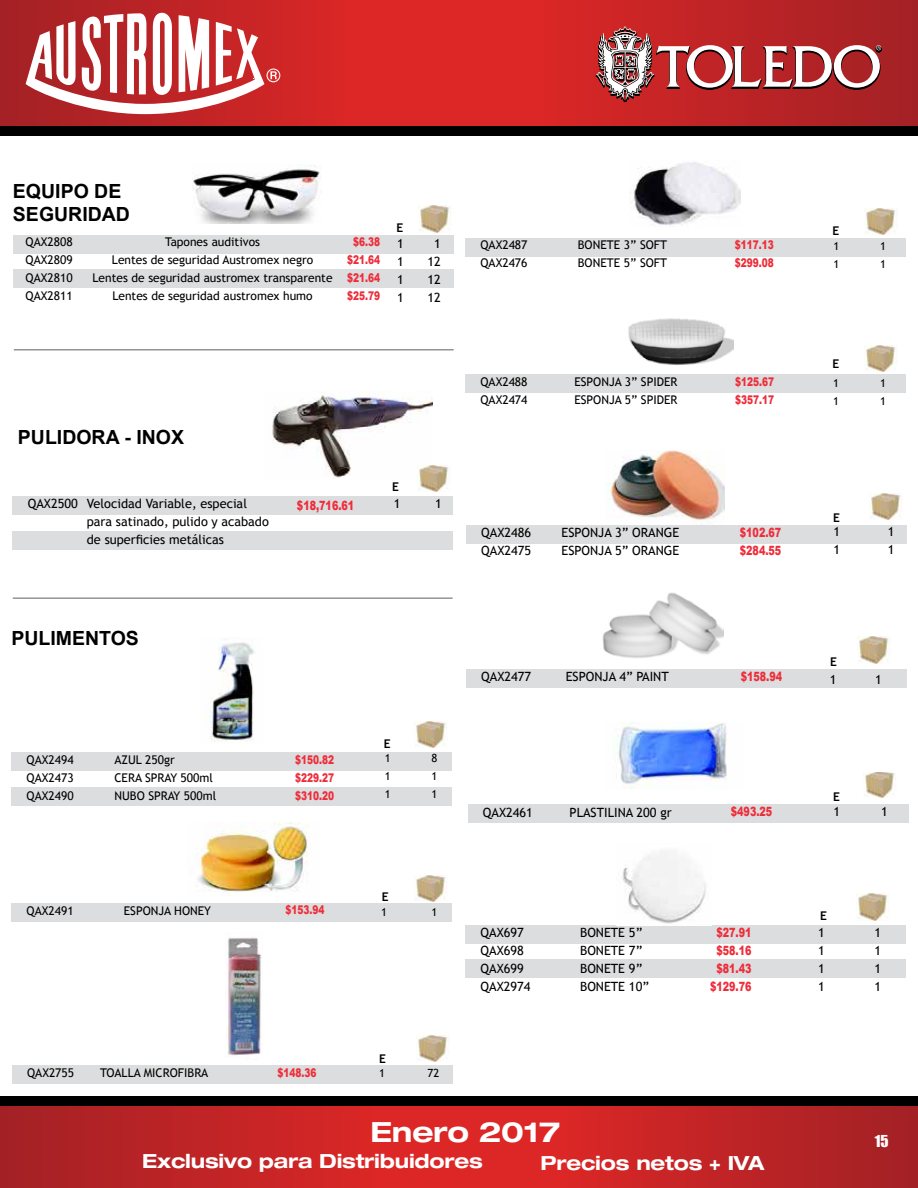
<style>
.page{position:relative;width:918px;height:1188px;background:#fff}
.page>*{position:absolute;margin:0;border:0;box-sizing:border-box;transform-origin:0 0}
.t1{font:700 expanded 27.9px "Helvetica Neue";letter-spacing:-.01em;color:#fff}
.t2{font:700 expanded 19.5px "Helvetica Neue";letter-spacing:-.01em;color:#fff}
.t3{font:700 19.5px/23.4px "Arial";color:#000}
.t4{font:15.15px "Impact";color:#fff}
.t5{font:12.75px/18px "Trebuchet MS";color:#000}
.t6{font:900 12.75px/18px "Arial";color:#ee2d3a;scale:.75 1}
.t7{font:12px/18px "Trebuchet MS";color:#000}
.t8{font:900 12px/18px "Arial";color:#ee2d3a;scale:.75 1}
.t9{font:700 12px "Trebuchet MS";color:#000}
.t10{font:11.25px/18px "Trebuchet MS";color:#000}
</style>
<div class="page">
<svg style="left:0;top:0;width:918px;height:127px;background:#c82425"></svg>
<svg style="left:0;top:1105px;width:918px;height:83px;background:#c12425"></svg>
<svg style="left:595px;top:27px;width:287px;height:75px"></svg>
<div style="left:0;top:127px;width:918px;height:9px;background:#000"></div>
<div style="left:0;top:1096px;width:918px;height:9px;background:#000"></div>
<svg style="left:267px;top:69px;width:13px;height:13px"></svg>
<svg style="left:268px;top:70px;width:11px;height:11px"></svg>
<svg style="left:270px;top:71px;width:7px;height:8px"></svg>
<svg style="left:26px;top:12px;width:238px;height:102px"></svg>
<hr style="left:13px;top:597px;width:440px;height:2px;background:#939598">
<div style="left:11px;top:753px;width:441px;height:18px;background:#dcddde"></div>
<div style="left:465px;top:238px;width:441px;height:18px;background:#dcddde"></div>
<div style="left:465px;top:375px;width:441px;height:18px;background:#dcddde"></div>
<div style="left:11px;top:903px;width:441px;height:19px;background:#dcddde"></div>
<div style="left:12px;top:1066px;width:441px;height:18px;background:#dcddde"></div>
<div style="left:11px;top:787px;width:441px;height:18px;background:#dcddde"></div>
<img style="left:225px;top:937px;width:37px;height:119px">
<img style="left:630px;top:162px;width:111px;height:63px">
<img style="left:628px;top:318px;width:106px;height:47px">
<img style="left:210px;top:638px;width:44px;height:104px">
<img style="left:187px;top:822px;width:121px;height:70px">
<img style="left:415px;top:875px;width:32px;height:27px">
<img style="left:417px;top:1035px;width:32px;height:26px">
<img style="left:864px;top:208px;width:33px;height:27px">
<img style="left:864px;top:345px;width:33px;height:27px">
<img style="left:415px;top:721px;width:32px;height:27px">
<img style="left:608px;top:450px;width:116px;height:73px">
<div style="left:466px;top:525px;width:441px;height:18px;background:#dcddde"></div>
<img style="left:870px;top:493px;width:32px;height:27px">
<div style="left:466px;top:670px;width:441px;height:18px;background:#dcddde"></div>
<img style="left:602px;top:592px;width:121px;height:66px">
<img style="left:857px;top:637px;width:33px;height:26px">
<div style="left:465px;top:925px;width:441px;height:18px;background:#dcddde"></div>
<div style="left:468px;top:805px;width:440px;height:18px;background:#dcddde"></div>
<div style="left:465px;top:960px;width:441px;height:18px;background:#dcddde"></div>
<img style="left:622px;top:851px;width:84px;height:73px">
<img style="left:616px;top:722px;width:111px;height:67px">
<img style="left:863px;top:773px;width:33px;height:25px">
<img style="left:857px;top:894px;width:32px;height:26px">
<div style="left:13px;top:497px;width:440px;height:18px;background:#dcddde"></div>
<div style="left:13px;top:532px;width:440px;height:18px;background:#dcddde"></div>
<img style="left:272px;top:392px;width:160px;height:86px">
<img style="left:417px;top:465px;width:33px;height:27px">
<img style="left:418px;top:206px;width:33px;height:26px">
<div style="left:13px;top:235px;width:441px;height:18px;background:#dcddde"></div>
<div style="left:13px;top:269px;width:441px;height:18px;background:#dcddde"></div>
<hr style="left:14px;top:349px;width:440px;height:2px;background:#939598">
<img style="left:193px;top:164px;width:127px;height:59px">
<h2 class="t3" style="left:13px;top:180px;width:119px">EQUIPO DE<br>SEGURIDAD</h2>
<p class="t7" style="left:93px;top:233px;width:241px;text-align:center">Tapones auditivos<br>Lentes de seguridad Austromex negro<br>Lentes de seguridad austromex transparente Lentes de seguridad austromex humo</p>
<p class="t9" style="left:396px;top:220px;width:8px">E</p>
<p class="t7" style="left:26px;top:233px;width:49px;text-align:justify">QAX2808<br>QAX2809<br>QAX2810<br>QAX2811</p>
<p class="t8" style="left:347px;top:232px;width:46px;text-align:center">$6.38 $21.64 $21.64 $25.79</p>
<p class="t5" style="left:428px;top:235px;width:15px;text-align:center">1<br>12<br>12<br>12</p>
<p class="t5" style="left:397px;top:235px;width:8px;text-align:justify">1<br>1<br>1<br>1</p>
<h2 class="t3" style="left:18px;top:426px;width:168px">PULIDORA - INOX</h2>
<p class="t9" style="left:392px;top:479px;width:8px">E</p>
<p class="t5" style="left:87px;top:495px;width:184px">Velocidad Variable, especial para satinado, pulido y acabado de superficies metálicas</p>
<p class="t5" style="left:28px;top:495px;width:51px">QAX2500</p>
<p class="t6" style="left:297px;top:496px;width:78px">$18,716.61</p>
<p class="t5" style="left:394px;top:495px;width:8px">1</p>
<p class="t5" style="left:435px;top:495px;width:8px">1</p>
<h2 class="t3" style="left:11px;top:627px;width:129px">PULIMENTOS</h2>
<p class="t9" style="left:384px;top:736px;width:8px">E</p>
<p class="t7" style="left:27px;top:751px;width:49px;text-align:justify">QAX2494<br>QAX2473<br>QAX2490</p>
<p class="t7" style="left:114px;top:751px;width:103px">AZUL 250gr<br>CERA SPRAY 500ml<br>NUBO SPRAY 500ml</p>
<p class="t8" style="left:295px;top:750px;width:54px;text-align:justify">$150.82 $229.27 $310.20</p>
<p class="t10" style="left:385px;top:749px;width:7px;text-align:justify">1<br>1<br>1</p>
<p class="t10" style="left:431px;top:749px;width:7px;text-align:justify">8<br>1<br>1</p>
<p class="t9" style="left:382px;top:890px;width:8px">E</p>
<p class="t7" style="left:27px;top:902px;width:49px">QAX2491</p>
<p class="t7" style="left:124px;top:902px;width:89px">ESPONJA HONEY</p>
<p class="t8" style="left:285px;top:901px;width:54px">$153.94</p>
<p class="t10" style="left:381px;top:903px;width:7px">1</p>
<p class="t10" style="left:431px;top:903px;width:7px">1</p>
<p class="t9" style="left:379px;top:1051px;width:8px">E</p>
<p class="t7" style="left:27px;top:1064px;width:49px">QAX2755</p>
<p class="t7" style="left:100px;top:1064px;width:110px">TOALLA MICROFIBRA</p>
<p class="t8" style="left:277px;top:1063px;width:54px">$148.36</p>
<p class="t10" style="left:379px;top:1064px;width:7px">1</p>
<p class="t10" style="left:428px;top:1064px;width:13px">72</p>
<p class="t7" style="left:481px;top:236px;width:49px">QAX2487<br>QAX2476</p>
<p class="t7" style="left:481px;top:373px;width:49px">QAX2488<br>QAX2474</p>
<p class="t7" style="left:578px;top:236px;width:91px">BONETE 3” SOFT<br>BONETE 5” SOFT</p>
<p class="t7" style="left:574px;top:373px;width:105px">ESPONJA 3” SPIDER<br>ESPONJA 5” SPIDER</p>
<p class="t8" style="left:735px;top:235px;width:54px">$117.13 $299.08</p>
<p class="t8" style="left:735px;top:372px;width:54px">$125.67 $357.17</p>
<p class="t9" style="left:833px;top:223px;width:8px">E</p>
<p class="t10" style="left:834px;top:238px;width:7px">1<br>1</p>
<p class="t9" style="left:833px;top:357px;width:8px">E</p>
<p class="t10" style="left:833px;top:374px;width:7px">1<br>1</p>
<p class="t10" style="left:880px;top:238px;width:7px">1<br>1</p>
<p class="t10" style="left:880px;top:374px;width:7px">1<br>1</p>
<p class="t9" style="left:833px;top:511px;width:8px">E</p>
<p class="t5" style="left:481px;top:523px;width:51px">QAX2486<br>QAX2475</p>
<p class="t6" style="left:740px;top:523px;width:57px">$102.67 $284.55</p>
<p class="t5" style="left:888px;top:523px;width:8px">1<br>1</p>
<p class="t5" style="left:833px;top:523px;width:8px">1<br>1</p>
<p class="t5" style="left:562px;top:523px;width:119px">ESPONJA 3” ORANGE<br>ESPONJA 5” ORANGE</p>
<p class="t9" style="left:830px;top:654px;width:8px">E</p>
<p class="t5" style="left:481px;top:668px;width:51px">QAX2477</p>
<p class="t5" style="left:566px;top:668px;width:105px">ESPONJA 4” PAINT</p>
<p class="t6" style="left:741px;top:667px;width:57px">$158.94</p>
<p class="t5" style="left:830px;top:671px;width:8px">1</p>
<p class="t5" style="left:875px;top:671px;width:8px">1</p>
<p class="t5" style="left:483px;top:803px;width:51px">QAX2461</p>
<p class="t5" style="left:481px;top:924px;width:51px">QAX697<br>QAX698<br>QAX699<br>QAX2974</p>
<p class="t5" style="left:570px;top:803px;width:104px">PLASTILINA 200 gr</p>
<p class="t5" style="left:580px;top:924px;width:70px">BONETE 5”<br>BONETE 7”<br>BONETE 9”<br>BONETE 10”</p>
<p class="t9" style="left:833px;top:789px;width:8px">E</p>
<p class="t6" style="left:731px;top:802px;width:57px">$493.25</p>
<p class="t5" style="left:833px;top:803px;width:8px">1</p>
<p class="t5" style="left:881px;top:803px;width:8px">1</p>
<p class="t6" style="left:710px;top:923px;width:57px;text-align:center">$27.91 $58.16 $81.43 $129.76</p>
<p class="t9" style="left:820px;top:908px;width:8px">E</p>
<p class="t5" style="left:818px;top:923px;width:8px;text-align:justify">1<br>1<br>1<br>1</p>
<p class="t5" style="left:875px;top:923px;width:8px;text-align:justify">1<br>1<br>1<br>1</p>
<h1 class="t1" style="left:371px;top:1114px;width:191px">Enero 2017</h1>
<h2 class="t2" style="left:142px;top:1149px;width:342px">Exclusivo para Distribuidores</h2>
<h2 class="t2" style="left:540px;top:1151px;width:226px">Precios netos + IVA</h2>
<p class="t4" style="left:875px;top:1129px;width:15px">15</p>
</div>
